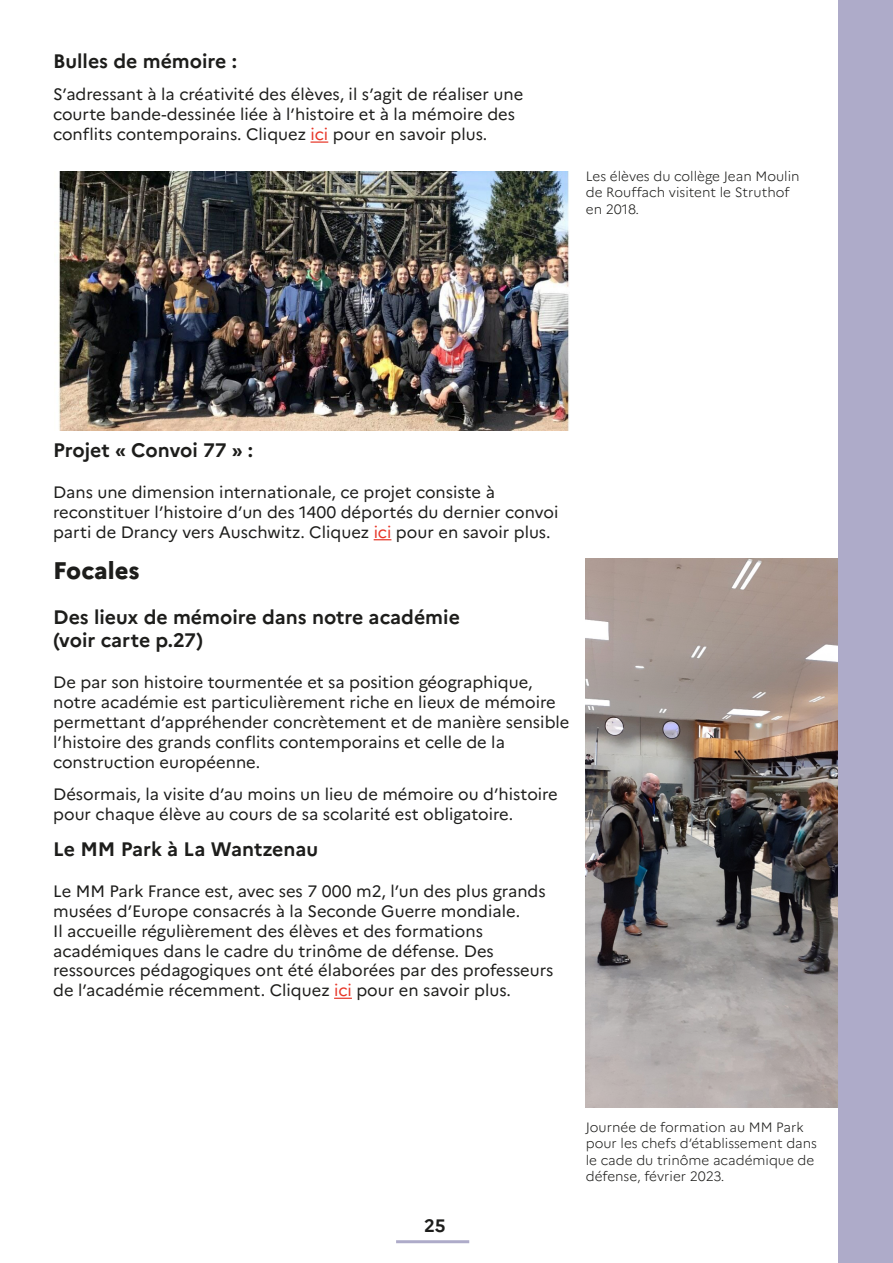
<style>
.page{position:relative;width:893px;height:1263px;background:#fff}
.page>*{position:absolute;margin:0;border:0;box-sizing:border-box;transform-origin:0 0}
.t1{font:800 24px "Marianne";letter-spacing:-.005em;color:#1d1d1b}
.t2{font:700 19.5px/23.4px "Marianne";color:#1d1d1b}
.t3{font:700 18px "Marianne";color:#1d1d1b}
.t4{font:16.5px/19.8px "Marianne";color:#1d1d1b}
.t5{font:300 13.5px/16.2px "Marianne";color:#1d1d1b}
.s1{color:#e73628}
</style>
<div class="page">
<svg style="left:310px;top:141px;width:18px;height:2px"></svg>
<svg style="left:374px;top:539px;width:17px;height:1px"></svg>
<svg style="left:334px;top:998px;width:18px;height:1px"></svg>
<img style="left:58px;top:171px;width:512px;height:260px">
<img style="left:586px;top:559px;width:253px;height:548px">
<hr style="left:396px;top:1240px;width:73px;height:3px;background:#aeabc9">
<div style="left:839px;top:0;width:54px;height:1263px;background:#aeabc9"></div>
<p class="t2" style="left:53px;top:48px;width:185px">Bulles de mémoire :</p>
<p class="t4" style="left:53px;top:83px;width:472px">S’adressant à la créativité des élèves, il s’agit de réaliser une courte bande-dessinée liée à l’histoire et à la mémoire des conflits contemporains. Cliquez <span class="s1">ici</span> pour en savoir plus.</p>
<p class="t5" style="left:586px;top:167px;width:215px">Les élèves du collège Jean Moulin de Rouffach visitent le Struthof en 2018.</p>
<p class="t2" style="left:53px;top:437px;width:202px">Projet « Convoi 77 » :</p>
<p class="t4" style="left:53px;top:481px;width:507px">Dans une dimension internationale, ce projet consiste à reconstituer l’histoire d’un des 1400 déportés du dernier convoi parti de Drancy vers Auschwitz. Cliquez <span class="s1">ici</span> pour en savoir plus.</p>
<h1 class="t1" style="left:53px;top:552px;width:88px">Focales</h1>
<p class="t2" style="left:53px;top:604px;width:408px">Des lieux de mémoire dans notre académie (voir carte p.27)</p>
<p class="t4" style="left:53px;top:671px;width:518px">De par son histoire tourmentée et sa position géographique, notre académie est particulièrement riche en lieux de mémoire permettant d’appréhender concrètement et de manière sensible l’histoire des grands conflits contemporains et celle de la construction européenne.</p>
<p class="t4" style="left:53px;top:783px;width:506px">Désormais, la visite d’au moins un lieu de mémoire ou d’histoire pour chaque élève au cours de sa scolarité est obligatoire.</p>
<p class="t2" style="left:53px;top:836px;width:267px">Le MM Park à La Wantzenau</p>
<p class="t4" style="left:53px;top:880px;width:502px">Le MM Park France est, avec ses 7 000 m2, l’un des plus grands musées d’Europe consacrés à la Seconde Guerre mondiale.<br>Il accueille régulièrement des élèves et des formations académiques dans le cadre du trinôme de défense. Des ressources pédagogiques ont été élaborées par des professeurs de l’académie récemment. Cliquez <span class="s1">ici</span> pour en savoir plus.</p>
<p class="t3" style="left:424px;top:1212px;width:23px">25</p>
<p class="t5" style="left:586px;top:1118px;width:233px">Journée de formation au MM Park pour les chefs d’établissement dans le cade du trinôme académique de défense, février 2023.</p>
</div>
